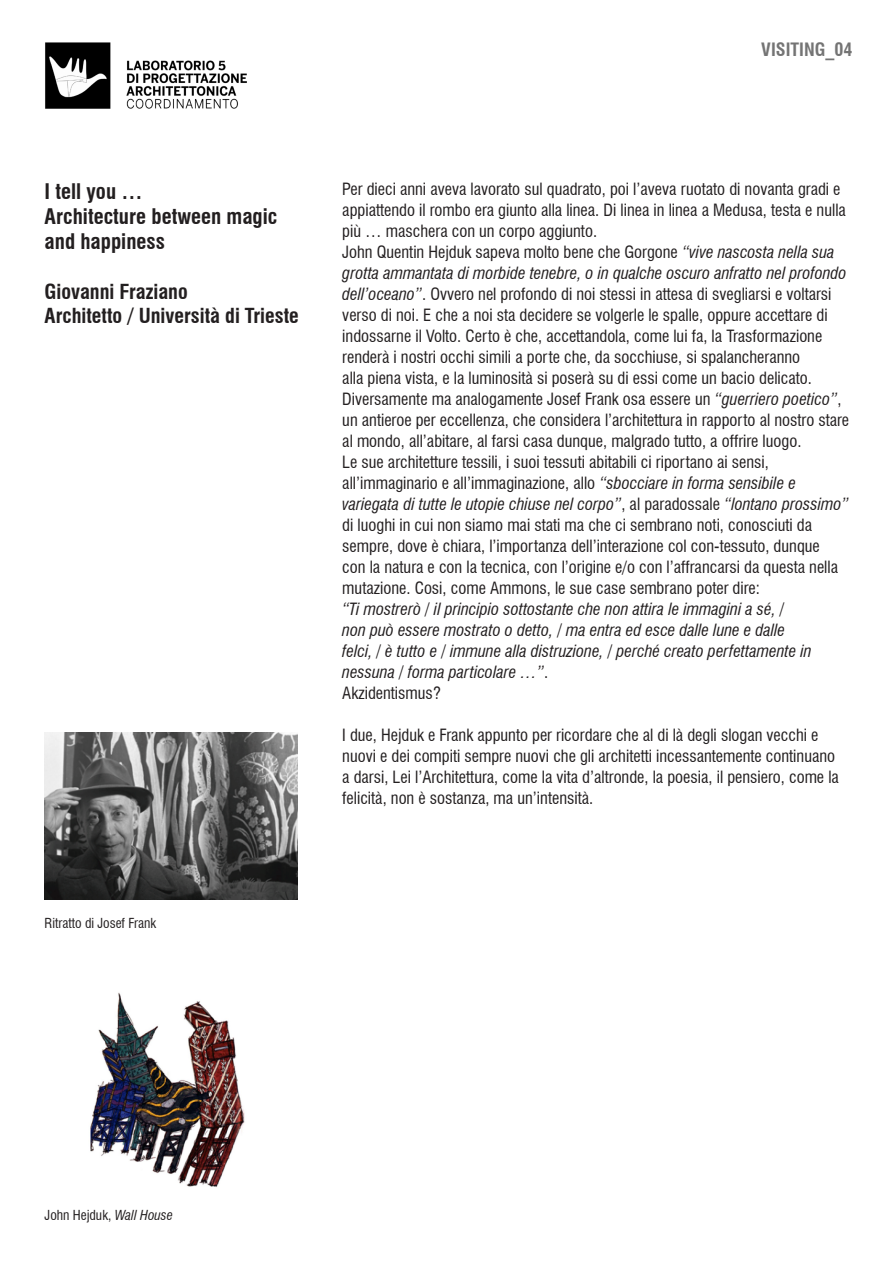
<style>
.page{position:relative;width:893px;height:1263px;background:#fff}
.page>*{position:absolute;margin:0;border:0;box-sizing:border-box;transform-origin:0 0}
.t1{font:700 condensed 21px/25.2px "Swiss 721 BT";color:#231f20}
.t2{font:700 condensed 20.25px "Swiss 721 BT";color:#231f20}
.t3{font:700 condensed 18px "Swiss 721 BT";color:#747474}
.t4{font:condensed 16.5px/21px "Swiss 721 BT";color:#231f20}
.t5{font:italic condensed 16.5px/21px "Swiss 721 BT";color:#231f20}
.t6{font:condensed 13.5px "Swiss 721 BT";color:#231f20}
.s1{font-style:italic}
.s2{font-style:normal}
</style>
<div class="page">
<img style="left:45px;top:43px;width:202px;height:66px">
<img style="left:90px;top:992px;width:155px;height:195px">
<img style="left:45px;top:732px;width:253px;height:167px">
<p class="t3" style="left:761px;top:39px;width:93px">VISITING_04</p>
<p class="t1" style="left:45px;top:179px;width:99px">I tell you …</p>
<p class="t1" style="left:45px;top:204px;width:234px">Architecture between magic and happiness</p>
<p class="t2" style="left:45px;top:279px;width:145px">Giovanni Fraziano</p>
<p class="t2" style="left:45px;top:303px;width:256px">Architetto / Università di Trieste</p>
<p class="t4" style="left:342px;top:179px;width:505px">Per dieci anni aveva lavorato sul quadrato, poi l’aveva ruotato di novanta gradi e appiattendo il rombo era giunto alla linea. Di linea in linea a Medusa, testa e nulla più … maschera con un corpo aggiunto.</p>
<p class="t4" style="left:342px;top:242px;width:508px">John Quentin Hejduk sapeva molto bene che Gorgone <span class="s1">“vive nascosta nella sua grotta ammantata di morbide tenebre, o in qualche oscuro anfratto nel profondo dell’oceano”</span>. Ovvero nel profondo di noi stessi in attesa di svegliarsi e voltarsi verso di noi. E che a noi sta decidere se volgerle le spalle, oppure accettare di indossarne il Volto. Certo è che, accettandola, come lui fa, la Trasformazione renderà i nostri occhi simili a porte che, da socchiuse, si spalancheranno<br>alla piena vista, e la luminosità si poserà su di essi come un bacio delicato.<br>Diversamente ma analogamente Josef Frank osa essere un <span class="s1">“guerriero poetico”</span>, un antieroe per eccellenza, che considera l’architettura in rapporto al nostro stare al mondo, all’abitare, al farsi casa dunque, malgrado tutto, a offrire luogo.</p>
<p class="t4" style="left:342px;top:452px;width:508px">Le sue architetture tessili, i suoi tessuti abitabili ci riportano ai sensi, all’immaginario e all’immaginazione, allo <span class="s1">“sbocciare in forma sensibile e variegata di tutte le utopie chiuse nel corpo”</span>, al paradossale <span class="s1">“lontano prossimo” </span>di luoghi in cui non siamo mai stati ma che ci sembrano noti, conosciuti da sempre, dove è chiara, l’importanza dell’interazione col con-tessuto, dunque<br>con la natura e con la tecnica, con l’origine e/o con l’affrancarsi da questa nella mutazione. Cosi, come Ammons, le sue case sembrano poter dire:</p>
<p class="t5" style="left:342px;top:599px;width:444px">“Ti mostrerò / il principio sottostante che non attira le immagini a sé, /</p>
<p class="t5" style="left:342px;top:620px;width:444px">non può essere mostrato o detto, / ma entra ed esce dalle lune e dalle</p>
<p class="t5" style="left:342px;top:641px;width:471px">felci, / è tutto e / immune alla distruzione, / perché creato perfettamente in nessuna / forma particolare …”<span class="s2">.</span></p>
<p class="t4" style="left:342px;top:683px;width:100px">Akzidentismus?</p>
<p class="t4" style="left:342px;top:725px;width:498px">I due, Hejduk e Frank appunto per ricordare che al di là degli slogan vecchi e nuovi e dei compiti sempre nuovi che gli architetti incessantemente continuano a darsi, Lei l’Architettura, come la vita d’altronde, la poesia, il pensiero, come la felicità, non è sostanza, ma un’intensità.</p>
<p class="t6" style="left:45px;top:915px;width:113px">Ritratto di Josef Frank</p>
<p class="t6" style="left:45px;top:1207px;width:130px">John Hejduk, <span class="s1">Wall House</span></p>
</div>
